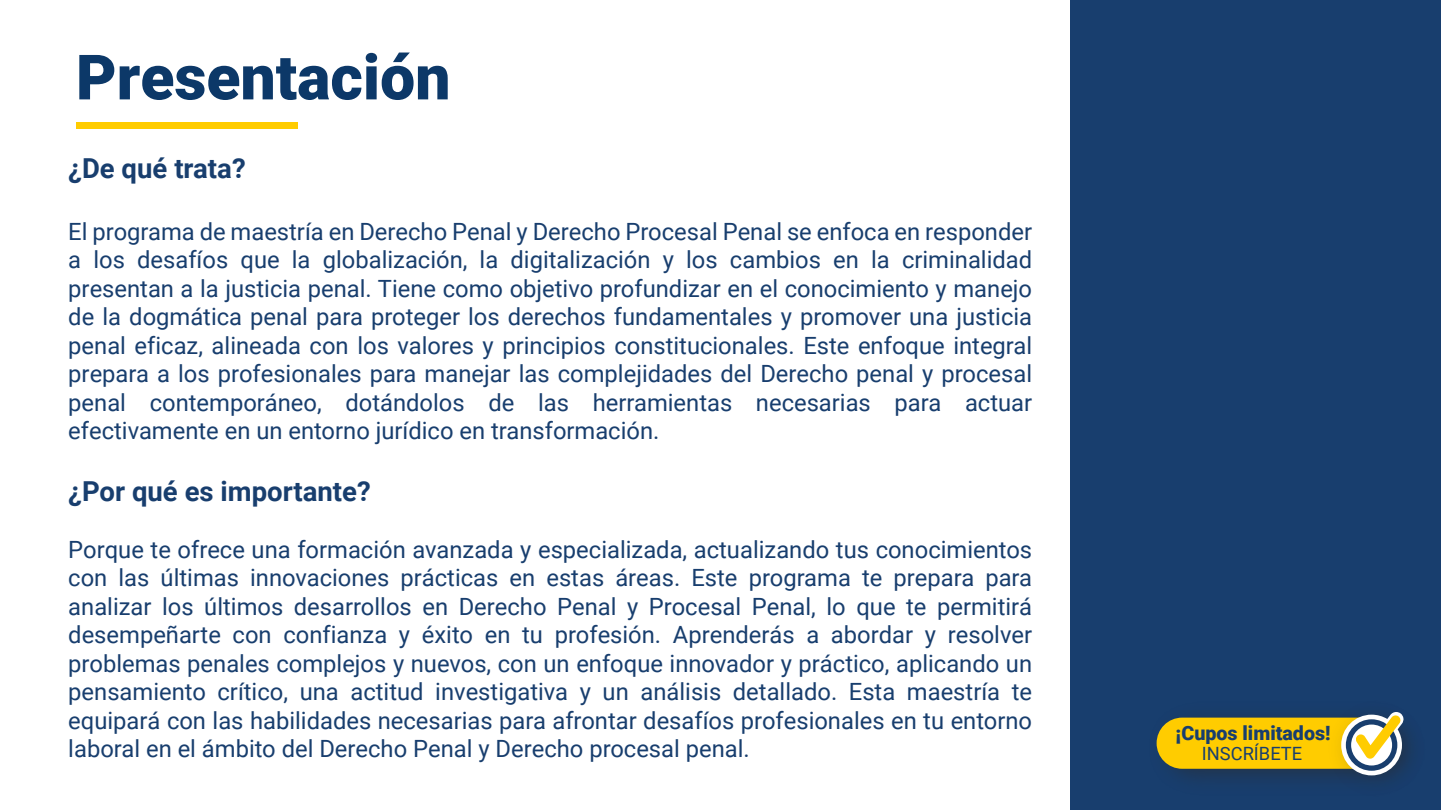
<style>
.page{position:relative;width:1441px;height:810px;background:#fff}
.page>*{position:absolute;margin:0;border:0;box-sizing:border-box;transform-origin:0 0}
.t1{font:900 62.5px "Roboto";color:#0c3868}
.t2{font:700 27.5px "Roboto";color:#183e6e}
.t3{font:23.75px/28.5px "Roboto";color:#183e6e;text-align:justify}
.t4{font:900 19.62px "Roboto";color:#183e6e}
.t5{font:18.25px "Roboto";color:#183e6e}
</style>
<div class="page">
<div style="left:76px;top:122px;width:222px;height:7px;background:#fc0"></div>
<div style="left:1070px;top:0;width:370px;height:810px;background:#183e6e"></div>
<img style="left:1159px;top:717px;width:141px;height:63px">
<div style="left:1156px;top:718px;width:243px;height:51px;background:#fc0;border-radius:26px"></div>
<img style="left:1300px;top:717px;width:112px;height:66px">
<svg style="left:1340px;top:712px;width:63px;height:63px"></svg>
<h1 class="t1" style="left:76px;top:33px;width:376px">Presentación</h1>
<p class="t2" style="left:68px;top:149px;width:179px">¿De qué trata?</p>
<p class="t3" style="left:68px;top:216px;width:965px">El programa de maestría en Derecho Penal y Derecho Procesal Penal se enfoca en responder a los desafíos que la globalización, la digitalización y los cambios en la criminalidad presentan a la justicia penal. Tiene como objetivo profundizar en el conocimiento y manejo de la dogmática penal para proteger los derechos fundamentales y promover una justicia penal eficaz, alineada con los valores y principios constitucionales. Este enfoque integral prepara a los profesionales para manejar las complejidades del Derecho penal y procesal penal contemporáneo, dotándolos de las herramientas necesarias para actuar efectivamente en un entorno jurídico en transformación.</p>
<p class="t2" style="left:68px;top:472px;width:304px">¿Por qué es importante?</p>
<p class="t3" style="left:68px;top:534px;width:965px">Porque te ofrece una formación avanzada y especializada, actualizando tus conocimientos con las últimas innovaciones prácticas en estas áreas. Este programa te prepara para analizar los últimos desarrollos en Derecho Penal y Procesal Penal, lo que te permitirá desempeñarte con confianza y éxito en tu profesión. Aprenderás a abordar y resolver problemas penales complejos y nuevos, con un enfoque innovador y práctico, aplicando un pensamiento crítico, una actitud investigativa y un análisis detallado. Esta maestría te equipará con las habilidades necesarias para afrontar desafíos profesionales en tu entorno laboral en el ámbito del Derecho Penal y Derecho procesal penal.</p>
<p class="t4" style="left:1175px;top:719px;width:156px">¡Cupos limitados!</p>
<p class="t5" style="left:1201px;top:740px;width:102px">INSCRÍBETE</p>
</div>
